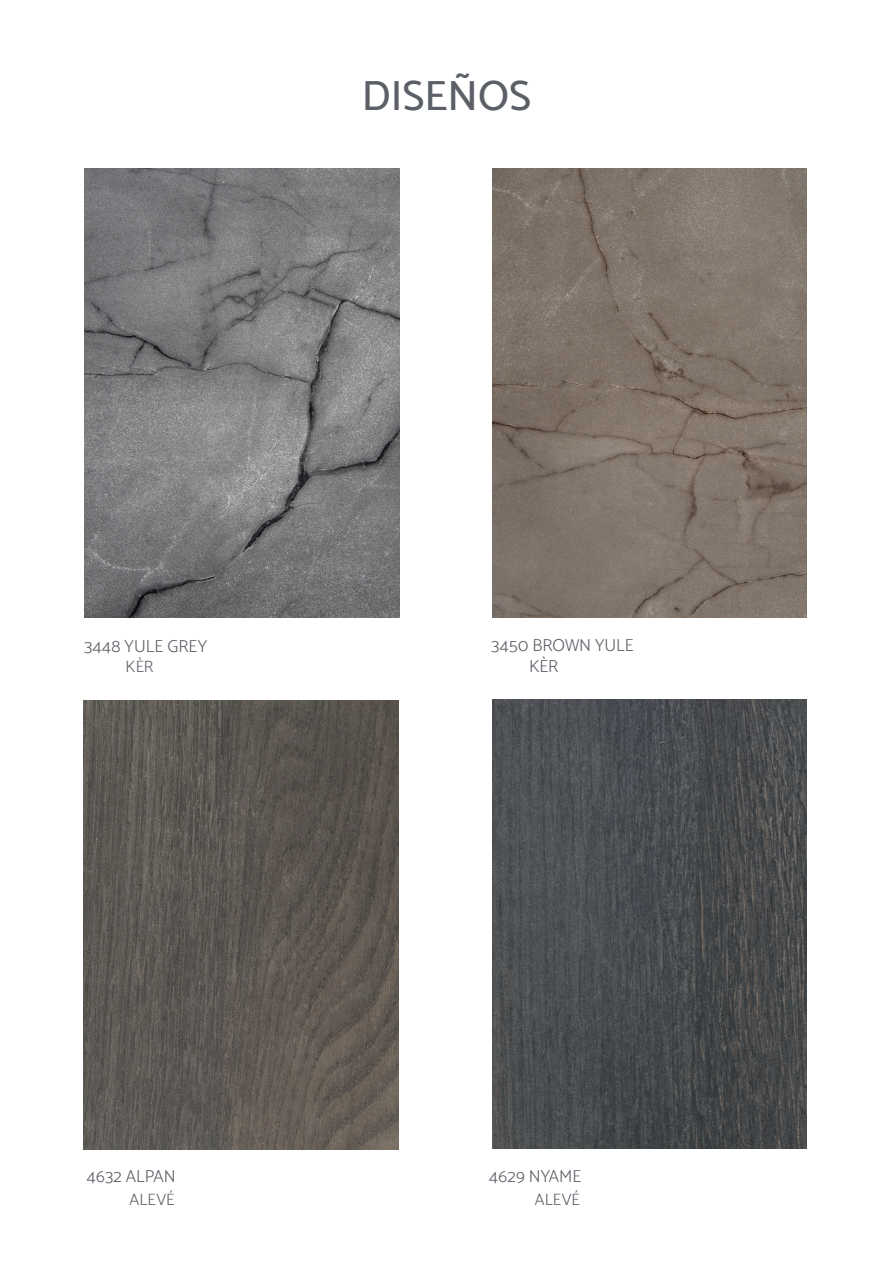
<style>
.page{position:relative;width:893px;height:1263px;background:#fff}
.page>*{position:absolute;margin:0;border:0;box-sizing:border-box;transform-origin:0 0}
.t1{font:500 42.45px "Catamaran";color:#5b5f66}
.t2{font:300 17.4px/21.1px "Catamaran";letter-spacing:.005em;color:#5b5f66}
.t3{font:300 16.5px "Catamaran";letter-spacing:.005em;color:#5b5f66}
</style>
<div class="page">
<img style="left:85px;top:169px;width:314px;height:449px">
<img style="left:492px;top:169px;width:314px;height:449px">
<img style="left:492px;top:700px;width:314px;height:448px">
<img style="left:84px;top:700px;width:314px;height:449px">
<h1 class="t1" style="left:362px;top:63px;width:171px">DISEÑOS</h1>
<p class="t2" style="left:84px;top:635px;width:124px">3448 YULE GREY</p>
<p class="t2" style="left:529px;top:634px;width:106px;text-indent:-38px">3450 BROWN YULE<br>KÈR</p>
<p class="t3" style="left:126px;top:654px;width:29px">KÈR</p>
<p class="t2" style="left:87px;top:1165px;width:90px">4632 ALPAN</p>
<p class="t2" style="left:489px;top:1165px;width:94px">4629 NYAME</p>
<p class="t3" style="left:130px;top:1186px;width:46px">ALEVÉ</p>
<p class="t3" style="left:535px;top:1186px;width:46px">ALEVÉ</p>
</div>
